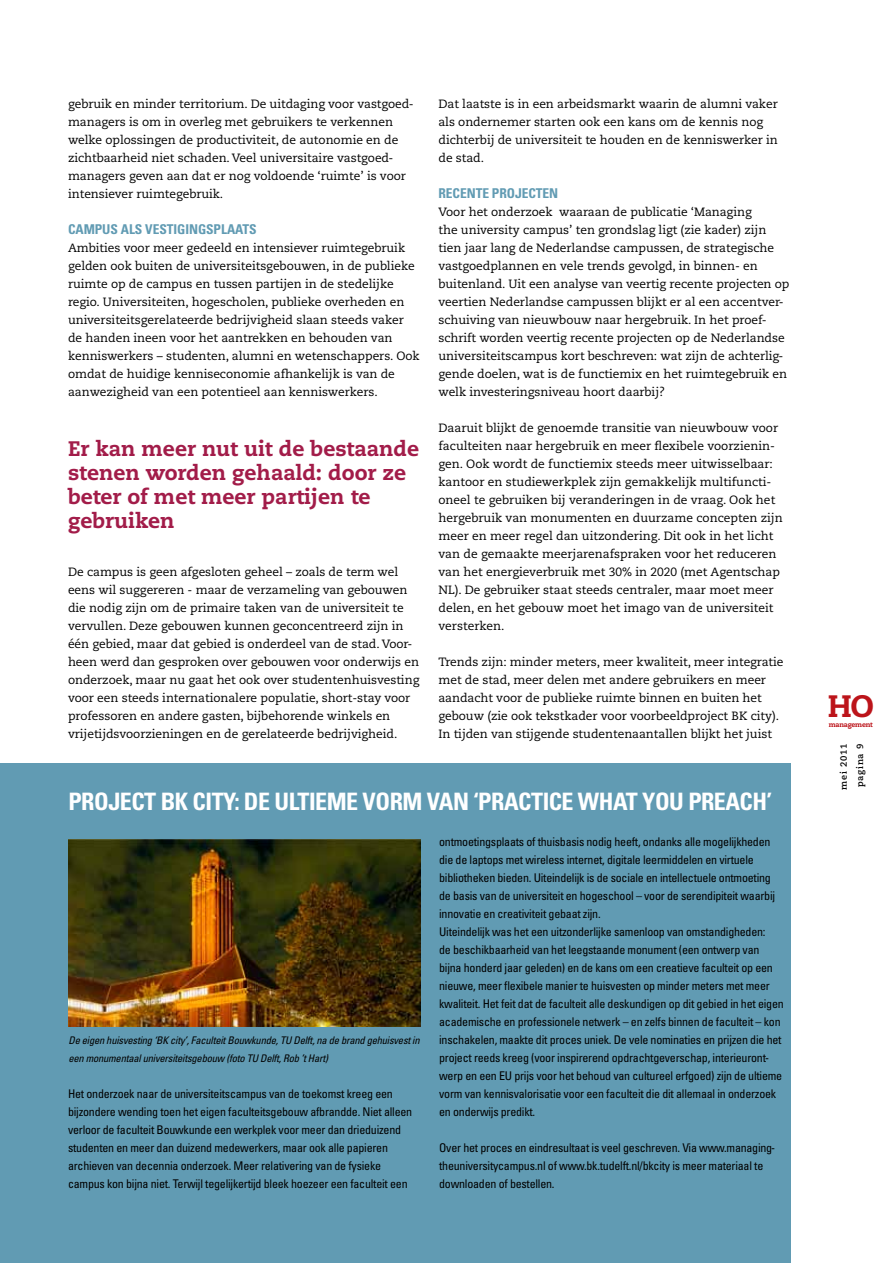
<style>
.page{position:relative;width:893px;height:1263px;background:#fff}
.page>*{position:absolute;margin:0;border:0;box-sizing:border-box;transform-origin:0 0}
.t1{font:800 30.9px "Caecilia";color:#bc141a}
.t2{font:700 condensed 24px "Univers";letter-spacing:-.02em;color:#fff}
.t3{font:800 21px/24px "Caecilia";color:#a21c49}
.t4{font:700 condensed 13.5px "Univers";letter-spacing:-.005em;color:#619bb3}
.t5{font:12px/18px "Caecilia";letter-spacing:-.005em;color:#000}
.t6{font:condensed 12px/18px "Univers";letter-spacing:-.02em;color:#000}
.t7{font:italic condensed 10.5px/18px "Univers";letter-spacing:-.02em;color:#000}
.t8{font:700 9px/16.5px "Caecilia";letter-spacing:.08em;color:#000}
.t9{font:800 6.9px "Caecilia";letter-spacing:-.04em;color:#bc141a}
</style>
<div class="page">
<div style="left:0;top:763px;width:791px;height:500px;background:#619bb3"></div>
<img style="left:68px;top:839px;width:352px;height:187px">
<p class="t5" style="left:68px;top:95px;width:347px">gebruik en minder territorium. De uitdaging voor vastgoed&shy;managers is om in overleg met gebruikers te verkennen welke oplossingen de productiviteit, de autonomie en de zichtbaarheid niet schaden. Veel universitaire vastgoed&shy;managers geven aan dat er nog voldoende ‘ruimte’ is voor intensiever ruimtegebruik.</p>
<p class="t4" style="left:68px;top:221px;width:190px">CAMPUS ALS VESTIGINGSPLAATS</p>
<p class="t5" style="left:68px;top:239px;width:353px">Ambities voor meer gedeeld en intensiever ruimtegebruik gelden ook buiten de universiteitsgebouwen, in de publieke ruimte op de campus en tussen partijen in de stedelijke regio. Universiteiten, hogescholen, publieke overheden en universiteitsgerelateerde bedrijvigheid slaan steeds vaker de handen ineen voor het aantrekken en behouden van kenniswerkers – studenten, alumni en wetenschappers. Ook omdat de huidige kenniseconomie afhankelijk is van de aanwezigheid van een potentieel aan kenniswerkers.</p>
<h3 class="t3" style="left:68px;top:437px;width:353px">Er kan meer nut uit de bestaande stenen worden gehaald: door ze beter of met meer partijen te gebruiken</h3>
<p class="t5" style="left:68px;top:563px;width:353px">De campus is geen afgesloten geheel – zoals de term wel eens wil suggereren - maar de verzameling van gebouwen die nodig zijn om de primaire taken van de universiteit te vervullen. Deze gebouwen kunnen geconcentreerd zijn in één gebied, maar dat gebied is onderdeel van de stad. Voor&shy;heen werd dan gesproken over gebouwen voor onderwijs en onderzoek, maar nu gaat het ook over studentenhuisvesting voor een steeds internationalere populatie, short-stay voor professoren en andere gasten, bijbehorende winkels en vrijetijdsvoorzieningen en de gerelateerde bedrijvigheid.</p>
<p class="t5" style="left:438px;top:95px;width:341px">Dat laatste is in een arbeidsmarkt waarin de alumni vaker als ondernemer starten ook een kans om de kennis nog dichterbij de universiteit te houden en de kenniswerker in de stad.</p>
<p class="t4" style="left:438px;top:185px;width:121px">RECENTE PROJECTEN</p>
<p class="t5" style="left:438px;top:203px;width:353px">Voor het onderzoek waaraan de publicatie ‘Managing<br>the university campus’ ten grondslag ligt (zie kader) zijn tien jaar lang de Nederlandse campussen, de strategische vastgoedplannen en vele trends gevolgd, in binnen- en buitenland. Uit een analyse van veertig recente projecten op veertien Nederlandse campussen blijkt er al een accentver&shy;schuiving van nieuwbouw naar hergebruik. In het proef&shy;schrift worden veertig recente projecten op de Nederlandse universiteitscampus kort beschreven: wat zijn de achterlig&shy;gende doelen, wat is de functiemix en het ruimtegebruik en welk investeringsniveau hoort daarbij?</p>
<p class="t5" style="left:438px;top:419px;width:346px">Daaruit blijkt de genoemde transitie van nieuwbouw voor faculteiten naar hergebruik en meer flexibele voorzienin&shy;gen. Ook wordt de functiemix steeds meer uitwisselbaar: kantoor en studiewerkplek zijn gemakkelijk multifuncti&shy;oneel te gebruiken bij veranderingen in de vraag. Ook het hergebruik van monumenten en duurzame concepten zijn meer en meer regel dan uitzondering. Dit ook in het licht van de gemaakte meerjarenafspraken voor het reduceren van het energieverbruik met 30% in 2020 (met Agentschap NL). De gebruiker staat steeds centraler, maar moet meer delen, en het gebouw moet het imago van de universiteit versterken.</p>
<p class="t5" style="left:438px;top:653px;width:347px">Trends zijn: minder meters, meer kwaliteit, meer integratie met de stad, meer delen met andere gebruikers en meer aandacht voor de publieke ruimte binnen en buiten het gebouw (zie ook tekstkader voor voorbeeldproject BK city).<br>In tijden van stijgende studentenaantallen blijkt het juist</p>
<h2 class="t2" style="left:68px;top:787px;width:705px">PROJECT BK CITY: DE ULTIEME VORM VAN ‘PRACTICE WHAT YOU PREACH’</h2>
<p class="t7" style="left:68px;top:1031px;width:353px">De eigen huisvesting ‘BK city’, Faculteit Bouwkunde, TU Delft, na de brand gehuisvest in een monumentaal universiteitsgebouw (foto TU Delft, Rob ’t Hart)</p>
<p class="t6" style="left:68px;top:1084px;width:346px">Het onderzoek naar de universiteitscampus van de toekomst kreeg een bijzondere wending toen het eigen faculteitsgebouw afbrandde. Niet alleen verloor de faculteit Bouwkunde een werkplek voor meer dan drieduizend studenten en meer dan duizend medewerkers, maar ook alle papieren archieven van decennia onderzoek. Meer relativering van de fysieke campus kon bijna niet. Terwijl tegelijkertijd bleek hoezeer een faculteit een</p>
<p class="t6" style="left:439px;top:832px;width:346px">ontmoetingsplaats of thuisbasis nodig heeft, ondanks alle mogelijkheden die de laptops met wireless internet, digitale leermiddelen en virtuele bibliotheken bieden. Uiteindelijk is de sociale en intellectuele ontmoeting de basis van de universiteit en hogeschool – voor de serendipiteit waarbij innovatie en creativiteit gebaat zijn.<br>Uiteindelijk was het een uitzonderlijke samenloop van omstandigheden:<br>de beschikbaarheid van het leegstaande monument (een ontwerp van bijna honderd jaar geleden) en de kans om een creatieve faculteit op een nieuwe, meer flexibele manier te huisvesten op minder meters met meer kwaliteit. Het feit dat de faculteit alle deskundigen op dit gebied in het eigen academische en professionele netwerk – en zelfs binnen de faculteit – kon inschakelen, maakte dit proces uniek. De vele nominaties en prijzen die het project reeds kreeg (voor inspirerend opdrachtgeverschap, interieuront&shy;werp en een EU prijs voor het behoud van cultureel erfgoed) zijn de ultieme vorm van kennisvalorisatie voor een faculteit die dit allemaal in onderzoek en onderwijs predikt.</p>
<p class="t6" style="left:439px;top:1138px;width:338px">Over het proces en eindresultaat is veel geschreven. Via www.managing&shy;theuniversitycampus.nl of www.bk.tudelft.nl/bkcity is meer materiaal te downloaden of bestellen.</p>
<h1 class="t1" style="left:828px;top:686px;width:48px">HO</h1>
<p class="t9" style="left:829px;top:720px;width:45px">management</p>
<p class="t8" style="left:835px;top:790px;width:47px;rotate:-90deg">mei 2011 pagina 9</p>
</div>
